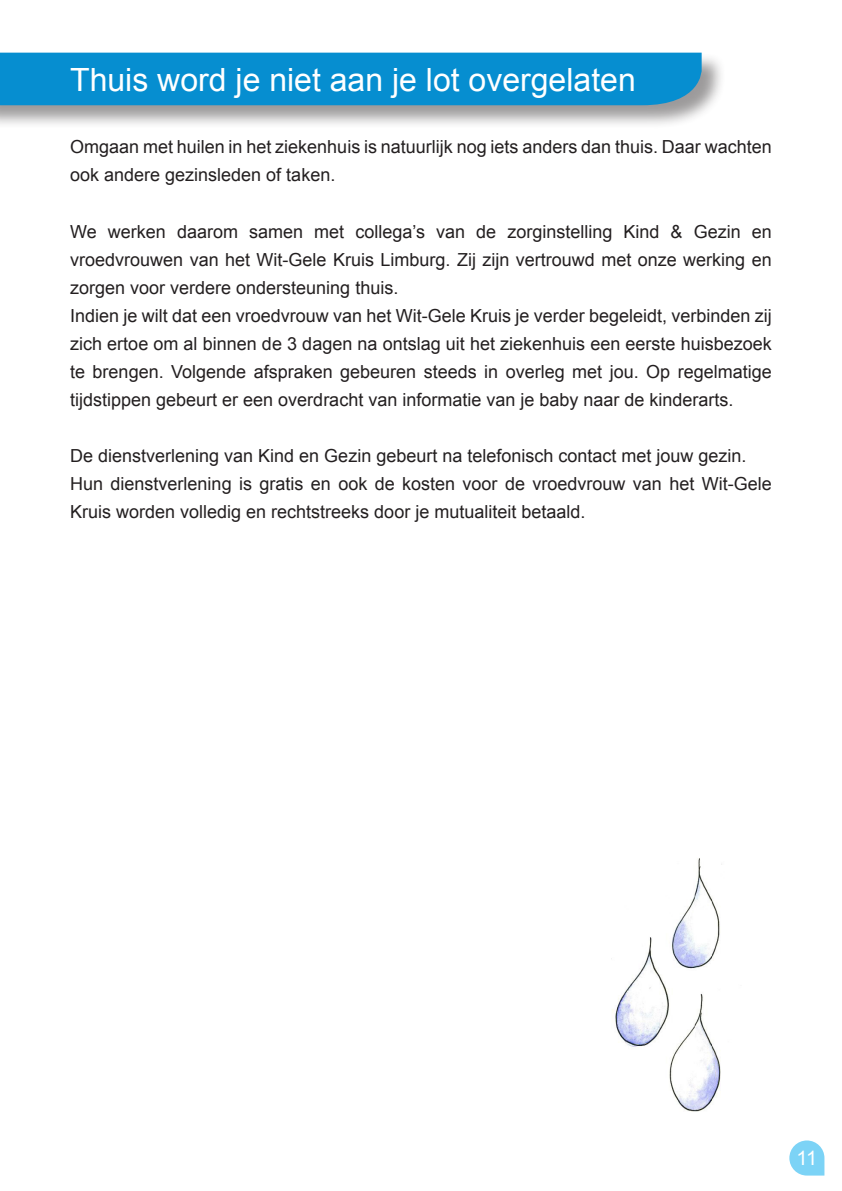
<style>
.page{position:relative;width:842px;height:1191px;background:#fff}
.page>*{position:absolute;margin:0;border:0;box-sizing:border-box;transform-origin:0 0}
._2_1_Titel_balk{font:32px "Arial";color:#fff}
.t1{font:20px "Arial";color:#fff}
._3_1_Bodytekst{font:18px/28px "Arial";color:#231f20}
</style>
<div class="page">
<svg style="left:789px;top:1140px;width:35px;height:35px"></svg>
<div style="left:0;top:53px;width:726px;height:77px;background:#231f20;opacity:.45"></div>
<div style="left:0;top:53px;width:702px;height:52px;background:#068ed0"></div>
<img style="left:612px;top:858px;width:110px;height:254px">
<p class="_2_1_Titel_balk" style="left:70px;top:58px;width:567px">Thuis word je niet aan je lot overgelaten</p>
<p class="_3_1_Bodytekst" style="left:70px;top:133px;width:703px">Omgaan met huilen in het ziekenhuis is natuurlijk nog iets anders dan thuis. Daar wachten ook andere gezinsleden of taken.</p>
<p class="_3_1_Bodytekst" style="left:70px;top:217px;width:703px;text-align:justify">We werken daarom samen met collega’s van de zorginstelling Kind &amp; Gezin en vroedvrouwen van het Wit-Gele Kruis Limburg. Zij zijn vertrouwd met onze werking en zorgen voor verdere ondersteuning thuis.</p>
<p class="_3_1_Bodytekst" style="left:70px;top:301px;width:703px;text-align:justify">Indien je wilt dat een vroedvrouw van het Wit-Gele Kruis je verder begeleidt, verbinden zij zich ertoe om al binnen de 3 dagen na ontslag uit het ziekenhuis een eerste huisbezoek te brengen. Volgende afspraken gebeuren steeds in overleg met jou. Op regelmatige tijdstippen gebeurt er een overdracht van informatie van je baby naar de kinderarts.</p>
<p class="_3_1_Bodytekst" style="left:70px;top:441px;width:678px">De dienstverlening van Kind en Gezin gebeurt na telefonisch contact met jouw gezin.</p>
<p class="_3_1_Bodytekst" style="left:70px;top:469px;width:703px">Hun dienstverlening is gratis en ook de kosten voor de vroedvrouw van het Wit-Gele<br>Kruis worden volledig en rechtstreeks door je mutualiteit betaald.</p>
<p class="t1" style="left:796px;top:1145px;width:22px">11</p>
</div>
